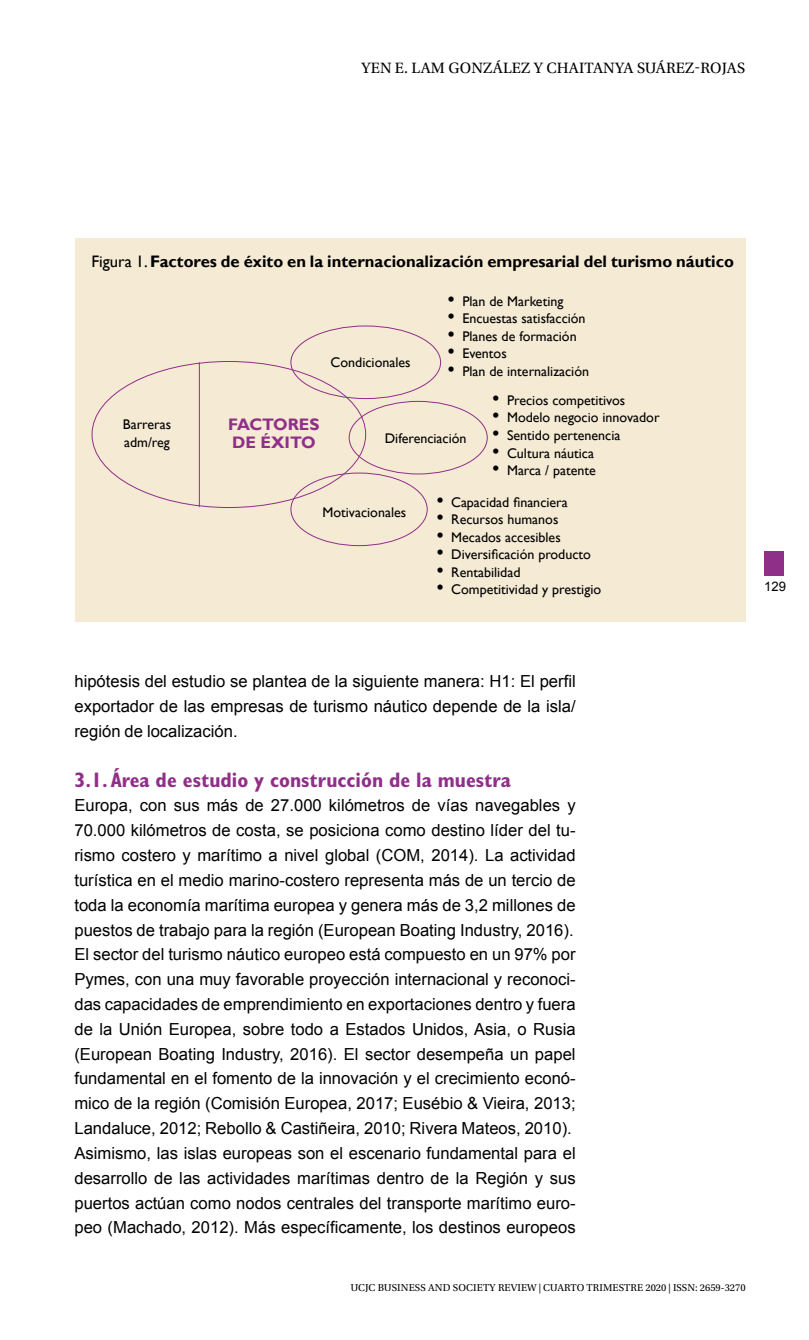
<style>
.page{position:relative;width:809px;height:1340px;background:#fff}
.page>*{position:absolute;margin:0;border:0;box-sizing:border-box;transform-origin:0 0}
.t1{font:700 condensed 21px "Gill Sans Std";color:#902f88}
.t2{font:16.62px/24.8px "Arial";color:#000;text-align:justify}
.t3{font:700 16.62px "Gill Sans";color:#000}
.t4{font:700 16.62px/17.5px "Gill Sans";color:#902f88}
.t5{font:15.75px "Utopia Std";letter-spacing:.01em;color:#000}
.t6{font:14px/17.5px "Gill Sans";color:#000}
.t7{font:13.12px "Arial";color:#000}
.t8{font:10.5px "Utopia Std";letter-spacing:.01em;color:#000}
.s1{font-weight:400}
.s2{font-family:"Times New Roman";font-size:21px}
</style>
<div class="page">
<div style="left:764px;top:551px;width:20px;height:24px;background:#902f88"></div>
<div style="left:75px;top:238px;width:670px;height:384px;background:#f5ead4"></div>
<hr style="left:199px;top:362px;width:1px;height:145px;background:#902f88">
<p class="t5" style="left:361px;top:59px;width:385px">YEN E. LAM GONZÁLEZ Y CHAITANYA SUÁREZ-ROJAS</p>
<p class="t3" style="left:91px;top:252px;width:644px"><span class="s1">Figura 1.</span> Factores de éxito en la internacionalización empresarial del turismo náutico</p>
<p class="t6" style="left:447px;top:292px;width:117px"><span class="s2">•</span> Plan de Marketing</p>
<p class="t6" style="left:447px;top:310px;width:140px"><span class="s2">•</span> Encuestas satisfacción</p>
<p class="t6" style="left:447px;top:327px;width:131px"><span class="s2">•</span> Planes de formación</p>
<p class="t6" style="left:447px;top:345px;width:61px"><span class="s2">•</span> Eventos</p>
<p class="t6" style="left:447px;top:362px;width:143px"><span class="s2">•</span> Plan de internalización</p>
<p class="t6" style="left:492px;top:392px;width:134px"><span class="s2">•</span> Precios competitivos</p>
<p class="t6" style="left:492px;top:409px;width:169px"><span class="s2">•</span> Modelo negocio innovador</p>
<p class="t6" style="left:492px;top:427px;width:130px"><span class="s2">•</span> Sentido pertenencia</p>
<p class="t6" style="left:492px;top:444px;width:103px"><span class="s2">•</span> Cultura náutica</p>
<p class="t6" style="left:492px;top:462px;width:105px"><span class="s2">•</span> Marca / patente</p>
<p class="t6" style="left:436px;top:493px;width:133px"><span class="s2">•</span> Capacidad financiera</p>
<p class="t6" style="left:436px;top:511px;width:124px"><span class="s2">•</span> Recursos humanos</p>
<p class="t6" style="left:436px;top:528px;width:126px"><span class="s2">•</span> Mecados accesibles</p>
<p class="t6" style="left:436px;top:546px;width:156px"><span class="s2">•</span> Diversificación producto</p>
<p class="t6" style="left:436px;top:563px;width:86px"><span class="s2">•</span> Rentabilidad</p>
<p class="t6" style="left:436px;top:581px;width:166px"><span class="s2">•</span> Competitividad y prestigio</p>
<p class="t6" style="left:330px;top:354px;width:81px">Condicionales</p>
<p class="t6" style="left:123px;top:416px;width:50px">Barreras adm/reg</p>
<p class="t4" style="left:228px;top:416px;width:93px">FACTORES<br>DE ÉXITO</p>
<p class="t6" style="left:385px;top:429px;width:83px">Diferenciación</p>
<p class="t6" style="left:322px;top:503px;width:85px">Motivacionales</p>
<p class="t7" style="left:764px;top:577px;width:23px">129</p>
<p class="t2" style="left:74px;top:669px;width:503px">hipótesis del estudio se plantea de la siguiente manera: H1: El perfil exportador de las empresas de turismo náutico depende de la isla/ región de localización.</p>
<p class="t1" style="left:74px;top:767px;width:438px">3.1. Área de estudio y construcción de la muestra</p>
<p class="t2" style="left:74px;top:793px;width:503px;text-align:left">Europa, con sus más de 27.000 kilómetros de vías navegables y 70.000 kilómetros de costa, se posiciona como destino líder del tu&shy;rismo costero y marítimo a nivel global (COM, 2014). La actividad turística en el medio marino-costero representa más de un tercio de toda la economía marítima europea y genera más de 3,2 millones de puestos de trabajo para la región (European Boating Industry, 2016).<br>El sector del turismo náutico europeo está compuesto en un 97% por Pymes, con una muy favorable proyección internacional y reconoci&shy;das capacidades de emprendimiento en exportaciones dentro y fuera de la Unión Europea, sobre todo a Estados Unidos, Asia, o Rusia (European Boating Industry, 2016). El sector desempeña un papel fundamental en el fomento de la innovación y el crecimiento econó&shy;mico de la región (Comisión Europea, 2017; Eusébio &amp; Vieira, 2013; Landaluce, 2012; Rebollo &amp; Castiñeira, 2010; Rivera Mateos, 2010).<br>Asimismo, las islas europeas son el escenario fundamental para el desarrollo de las actividades marítimas dentro de la Región y sus puertos actúan como nodos centrales del transporte marítimo euro&shy;peo (Machado, 2012). Más específicamente, los destinos europeos</p>
<p class="t8" style="left:351px;top:1281px;width:396px">UCJC BUSINESS AND SOCIETY REVIEW | CUARTO TRIMESTRE 2020 | ISSN: 2659-3270</p>
</div>
